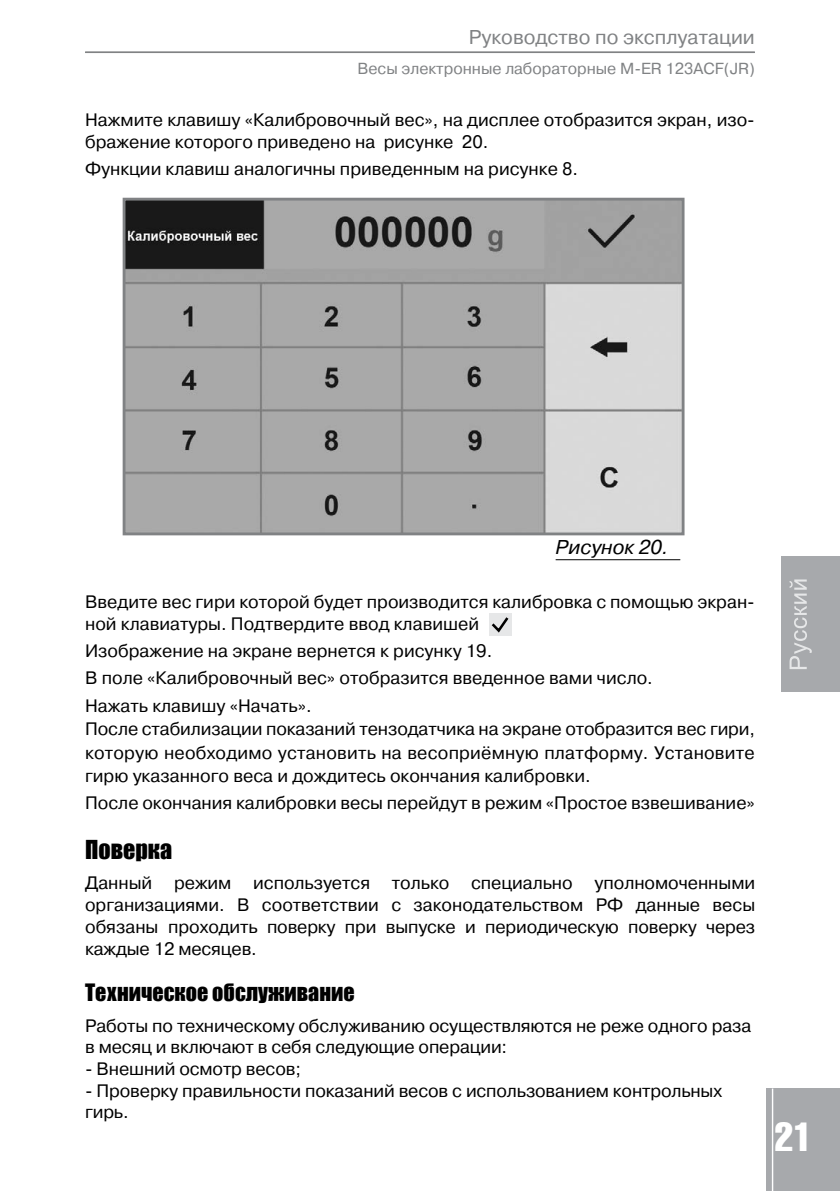
<style>
.page{position:relative;width:840px;height:1191px;background:#fff}
.page>*{position:absolute;margin:0;border:0;box-sizing:border-box;transform-origin:0 0}
.t1{font:40px "AG Letterica Compressed C";color:#fff}
.t2{font:24px "Impact";color:#000}
.t3{font:22px "Impact";color:#000}
.t4{font:20px "Pragmatica C";color:#808284}
.t5{font:italic 20px "Pragmatica";color:#000}
.t6{font:18px/21.6px "Pragmatica";color:#000}
.t7{font:16px "Pragmatica C";color:#808284}
</style>
<div class="page">
<hr style="left:555px;top:559px;width:125px;height:1px;background:#000">
<img style="left:127px;top:202px;width:553px;height:329px">
<div style="left:123px;top:198px;width:561px;height:337px;border:3px solid #808284"></div>
<div style="left:488px;top:613px;width:23px;height:23px;background:#e6e7e8"></div>
<svg style="left:488px;top:614px;width:21px;height:20px"></svg>
<hr style="left:85px;top:52px;width:669px;height:1px;background:#808284">
<div style="left:765px;top:1088px;width:74px;height:103px;background:#a7a9ac"></div>
<div style="left:780px;top:557px;width:59px;height:135px;background:#a7a9ac"></div>
<svg style="left:789px;top:579px;width:22px;height:90px"></svg>
<hr style="left:771px;top:1088px;width:1px;height:103px;background:#fff">
<p class="t4" style="left:468px;top:26px;width:287px">Руководство по эксплуатации</p>
<p class="t7" style="left:357px;top:60px;width:398px">Весы электронные лабораторные M-ER 123ACF(JR)</p>
<p class="t6" style="left:85px;top:109px;width:671px">Нажмите клавишу «Калибровочный вес», на дисплее отобразится экран, изо&shy;бражение которого приведено на рисунке 20.</p>
<p class="t6" style="left:85px;top:158px;width:494px">Функции клавиш аналогичны приведенным на рисунке 8.</p>
<p class="t5" style="left:555px;top:535px;width:114px">Рисунок 20.</p>
<p class="t6" style="left:85px;top:591px;width:671px">Введите вес гири которой будет производится калибровка с помощью экран&shy;ной клавиатуры. Подтвердите ввод клавишей</p>
<p class="t6" style="left:85px;top:637px;width:569px;line-height:27.2px">Изображение на экране вернется к рисунку 19.<br>В поле «Калибровочный вес» отобразится введенное вами число.<br>Нажать клавишу «Начать».</p>
<p class="t6" style="left:85px;top:717px;width:671px;line-height:23.4px;text-align:justify">После стабилизации показаний тензодатчика на экране отобразится вес гири, которую необходимо установить на весоприёмную платформу. Установите гирю указанного веса и дождитесь окончания калибровки.</p>
<p class="t6" style="left:85px;top:792px;width:671px">После окончания калибровки весы перейдут в режим «Простое взвешивание»</p>
<h2 class="t2" style="left:85px;top:831px;width:88px">Поверка</h2>
<p class="t6" style="left:85px;top:872px;width:671px;text-align:justify">Данный режим используется только специально уполномоченными организациями. В соответствии с законодательством РФ данные весы обязаны проходить поверку при выпуске и периодическую поверку через каждые 12 месяцев.</p>
<p class="t3" style="left:85px;top:975px;width:271px">Техническое обслуживание</p>
<p class="t6" style="left:85px;top:1015px;width:667px">Работы по техническому обслуживанию осуществляются не реже одного раза в месяц и включают в себя следующие операции:</p>
<p class="t6" style="left:85px;top:1058px;width:217px">- Внешний осмотр весов;</p>
<p class="t6" style="left:85px;top:1080px;width:638px">- Проверку правильности показаний весов с использованием контрольных гирь.</p>
<h1 class="t1" style="left:774px;top:1114px;width:39px">21</h1>
</div>
